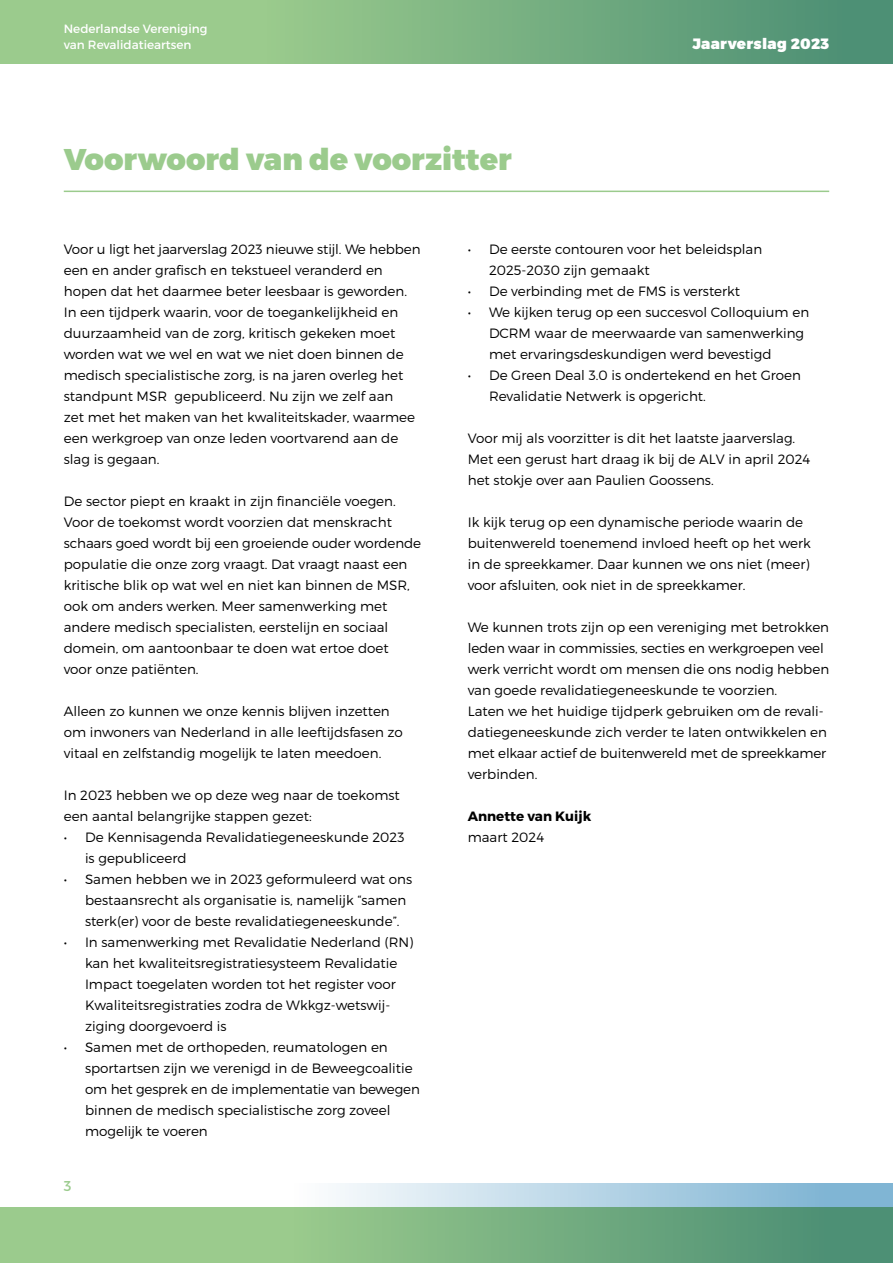
<style>
.page{position:relative;width:893px;height:1263px;background:#fff}
.page>*{position:absolute;margin:0;border:0;box-sizing:border-box;transform-origin:0 0}
.bodytekst{font:900 30px "Montserrat";color:#9bcb8d}
.t1{font:900 15px "Montserrat";letter-spacing:.02em;color:#fff}
.t2{font:14.25px "Montserrat";color:#9bcb8d}
.bodytekst-2{font:300 13.5px/21px "Montserrat";color:#000}
.bodytekst-3{font:700 13.5px "Montserrat";color:#000}
.t3{font:12px/16px "Montserrat";color:#fff}
</style>
<div class="page">
<div style="left:0;top:0;width:893px;height:64px;background:#9bcb8d"></div>
<div style="left:225px;top:0;width:668px;height:64px;background:linear-gradient(to right,#9fce8e,#488c73)"></div>
<svg style="left:0;top:1184px;width:893px;height:79px;background:#95c2a2"></svg>
<hr style="left:64px;top:191px;width:765px;height:1px;background:#9bcb8d">
<p class="t3" style="left:64px;top:21px;width:145px">Nederlandse Vereniging van Revalidatieartsen</p>
<p class="bodytekst" style="left:64px;top:140px;width:450px">Voorwoord van de voorzitter</p>
<p class="t1" style="left:692px;top:34px;width:138px">Jaarverslag 2023</p>
<p class="bodytekst-2" style="left:64px;top:238px;width:358px">Voor u ligt het jaarverslag 2023 nieuwe stijl. We hebben</p>
<p class="bodytekst-2" style="left:64px;top:259px;width:320px">een en ander grafisch en tekstueel veranderd en</p>
<p class="bodytekst-2" style="left:64px;top:280px;width:345px">hopen dat het daarmee beter leesbaar is geworden.</p>
<p class="bodytekst-2" style="left:64px;top:301px;width:341px">In een tijdperk waarin, voor de toegankelijkheid en duurzaamheid van de zorg, kritisch gekeken moet worden wat we wel en wat we niet doen binnen de medisch specialistische zorg, is na jaren overleg het standpunt MSR gepubliceerd. Nu zijn we zelf aan</p>
<p class="bodytekst-2" style="left:64px;top:406px;width:353px">zet met het maken van het kwaliteitskader, waarmee een werkgroep van onze leden voortvarend aan de slag is gegaan.</p>
<p class="bodytekst-2" style="left:64px;top:490px;width:359px">De sector piept en kraakt in zijn financiële voegen.<br>Voor de toekomst wordt voorzien dat menskracht schaars goed wordt bij een groeiende ouder wordende</p>
<p class="bodytekst-2" style="left:64px;top:553px;width:348px">populatie die onze zorg vraagt. Dat vraagt naast een kritische blik op wat wel en niet kan binnen de MSR, ook om anders werken. Meer samenwerking met</p>
<p class="bodytekst-2" style="left:64px;top:616px;width:326px">andere medisch specialisten, eerstelijn en sociaal</p>
<p class="bodytekst-2" style="left:64px;top:637px;width:326px">domein, om aantoonbaar te doen wat ertoe doet</p>
<p class="bodytekst-2" style="left:64px;top:658px;width:136px">voor onze patiënten.</p>
<p class="bodytekst-2" style="left:64px;top:700px;width:328px">Alleen zo kunnen we onze kennis blijven inzetten</p>
<p class="bodytekst-2" style="left:64px;top:721px;width:341px">om inwoners van Nederland in alle leeftijdsfasen zo vitaal en zelfstandig mogelijk te laten meedoen.</p>
<p class="bodytekst-2" style="left:64px;top:784px;width:338px">In 2023 hebben we op deze weg naar de toekomst een aantal belangrijke stappen gezet:</p>
<p class="bodytekst-2" style="left:85px;top:826px;width:321px;text-indent:-21px">• De Kennisagenda Revalidatiegeneeskunde 2023 is gepubliceerd</p>
<p class="bodytekst-2" style="left:85px;top:868px;width:329px;text-indent:-21px">• Samen hebben we in 2023 geformuleerd wat ons bestaansrecht als organisatie is, namelijk “samen sterk(er) voor de beste revalidatiegeneeskunde”.</p>
<p class="bodytekst-2" style="left:85px;top:931px;width:330px;text-indent:-21px">• In samenwerking met Revalidatie Nederland (RN) kan het kwaliteitsregistratiesysteem Revalidatie Impact toegelaten worden tot het register voor Kwaliteitsregistraties zodra de Wkkgz-wetswij&shy;ziging doorgevoerd is</p>
<p class="bodytekst-2" style="left:85px;top:1036px;width:336px;text-indent:-21px">• Samen met de orthopeden, reumatologen en sportartsen zijn we verenigd in de Beweegcoalitie om het gesprek en de implementatie van bewegen binnen de medisch specialistische zorg zoveel mogelijk te voeren</p>
<p class="t2" style="left:64px;top:1177px;width:9px">3</p>
<p class="bodytekst-2" style="left:489px;top:238px;width:275px;text-indent:-21px">• De eerste contouren voor het beleidsplan<br>2025-2030 zijn gemaakt</p>
<p class="bodytekst-2" style="left:468px;top:280px;width:274px">• De verbinding met de FMS is versterkt</p>
<p class="bodytekst-2" style="left:489px;top:301px;width:322px;text-indent:-21px">• We kijken terug op een succesvol Colloquium en<br>DCRM waar de meerwaarde van samenwerking met ervaringsdeskundigen werd bevestigd</p>
<p class="bodytekst-2" style="left:489px;top:364px;width:314px;text-indent:-21px">• De Green Deal 3.0 is ondertekend en het Groen<br>Revalidatie Netwerk is opgericht.</p>
<p class="bodytekst-2" style="left:468px;top:427px;width:344px">Voor mij als voorzitter is dit het laatste jaarverslag.<br>Met een gerust hart draag ik bij de ALV in april 2024 het stokje over aan Paulien Goossens.</p>
<p class="bodytekst-2" style="left:468px;top:511px;width:345px">Ik kijk terug op een dynamische periode waarin de buitenwereld toenemend invloed heeft op het werk in de spreekkamer. Daar kunnen we ons niet (meer) voor afsluiten, ook niet in de spreekkamer.</p>
<p class="bodytekst-2" style="left:468px;top:616px;width:363px">We kunnen trots zijn op een vereniging met betrokken leden waar in commissies, secties en werkgroepen veel werk verricht wordt om mensen die ons nodig hebben van goede revalidatiegeneeskunde te voorzien.<br>Laten we het huidige tijdperk gebruiken om de revali-</p>
<p class="bodytekst-2" style="left:468px;top:721px;width:361px">datiegeneeskunde zich verder te laten ontwikkelen en met elkaar actief de buitenwereld met de spreekkamer</p>
<p class="bodytekst-2" style="left:468px;top:763px;width:71px">verbinden.</p>
<p class="bodytekst-3" style="left:468px;top:807px;width:125px">Annette van Kuijk</p>
<p class="bodytekst-2" style="left:468px;top:826px;width:78px">maart 2024</p>
</div>
